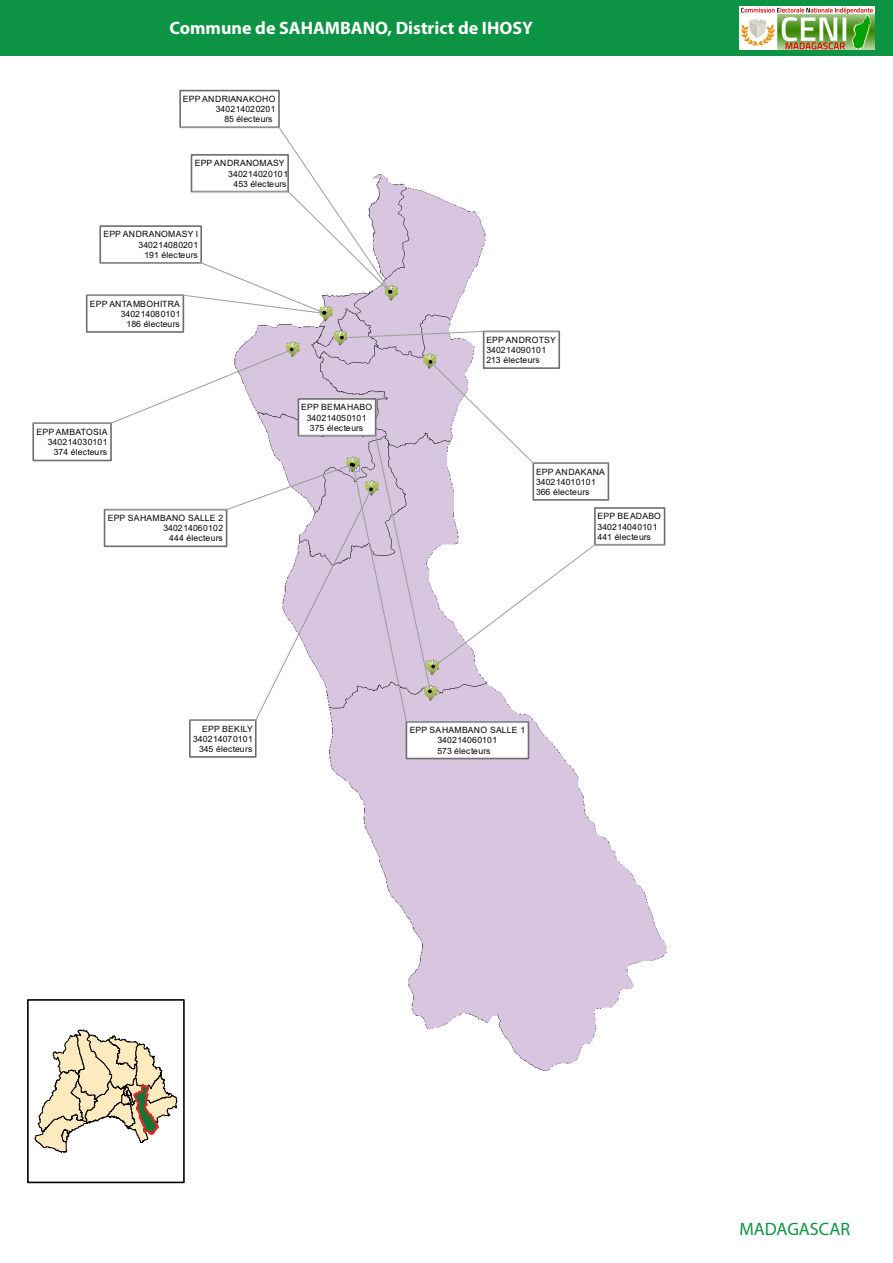
<style>
.page{position:relative;width:893px;height:1263px;background:#fff}
.page>*{position:absolute;margin:0;border:0;box-sizing:border-box;transform-origin:0 0}
.t1{font:700 18px "Myriad Pro";color:#fff}
.t2{font:18px "Myriad Pro";color:#0d9344}
.t3{font:8.7px/10.2px "Arial";letter-spacing:.005em;color:#050505}
.t4{font:8.7px/10.2px "Arial";letter-spacing:.02em;color:#050504;text-align:right}
.t5{font:8.7px "Arial";letter-spacing:.03em;color:#050505}
.t6{font:8.7px "Arial";letter-spacing:.025em;color:#050505}
</style>
<div class="page">
<div style="left:0;top:0;width:893px;height:56px;background:#0d9344"></div>
<img style="left:739px;top:6px;width:135px;height:43px">
<img style="left:85px;top:89px;width:582px;height:982px">
<div style="left:406px;top:721px;width:123px;height:38px;background:#fff;border:2px solid #6f6e6f"></div>
<div style="left:179px;top:90px;width:101px;height:38px;background:#fff;border:2px solid #6f6e6f"></div>
<div style="left:86px;top:294px;width:98px;height:39px;background:#fff;border:2px solid #6f6e6f"></div>
<svg style="left:86px;top:127px;width:306px;height:187px"></svg>
<div style="left:483px;top:331px;width:77px;height:38px;background:#fff;border:2px solid #6f6e6f"></div>
<svg style="left:340px;top:331px;width:220px;height:8px"></svg>
<div style="left:189px;top:719px;width:68px;height:39px;background:#fff;border:2px solid #6f6e6f"></div>
<svg style="left:33px;top:348px;width:632px;height:373px"></svg>
<div style="left:28px;top:1000px;width:156px;height:182px;background:#fff"></div>
<svg style="left:34px;top:1029px;width:143px;height:124px"></svg>
<div style="left:27px;top:999px;width:158px;height:184px;border:2px solid #050504"></div>
<h1 class="t1" style="left:169px;top:17px;width:365px">Commune de SAHAMBANO, District de IHOSY</h1>
<p class="t5" style="left:183px;top:93px;width:94px">EPP ANDRIANAKOHO</p>
<p class="t3" style="left:216px;top:104px;width:61px">340214020201</p>
<p class="t3" style="left:224px;top:114px;width:50px">85 électeurs</p>
<p class="t6" style="left:195px;top:157px;width:91px">EPP ANDRANOMASY</p>
<p class="t3" style="left:228px;top:168px;width:61px">340214020101</p>
<p class="t3" style="left:234px;top:179px;width:54px">453 électeurs</p>
<p class="t3" style="left:103px;top:229px;width:96px;text-align:right">EPP ANDRANOMASY I<br>340214080201<br>191 électeurs</p>
<p class="t3" style="left:90px;top:298px;width:92px;text-align:right">EPP ANTAMBOHITRA<br>340214080101<br>186 électeurs</p>
<p class="t3" style="left:36px;top:426px;width:73px;text-align:right">EPP AMBATOSIA<br>340214030101<br>374 électeurs</p>
<p class="t4" style="left:108px;top:513px;width:117px">EPP SAHAMBANO SALLE 2<br>340214060102<br>444 électeurs</p>
<p class="t3" style="left:301px;top:402px;width:72px;text-align:center">EPP BEMAHABO<br>340214050101<br>375 électeurs</p>
<p class="t3" style="left:486px;top:335px;width:71px">EPP ANDROTSY<br>340214090101<br>213 électeurs</p>
<p class="t3" style="left:536px;top:466px;width:70px">EPP ANDAKANA<br>340214010101<br>366 électeurs</p>
<p class="t3" style="left:598px;top:511px;width:65px">EPP BEADABO<br>340214040101<br>441 électeurs</p>
<p class="t3" style="left:193px;top:723px;width:61px;text-align:right">EPP BEKILY<br>340214070101<br>345 électeurs</p>
<p class="t3" style="left:437px;top:725px;width:89px;text-indent:-28px">EPP SAHAMBANO SALLE 1<br>340214060101<br>573 électeurs</p>
<h1 class="t2" style="left:739px;top:1218px;width:112px">MADAGASCAR</h1>
</div>
